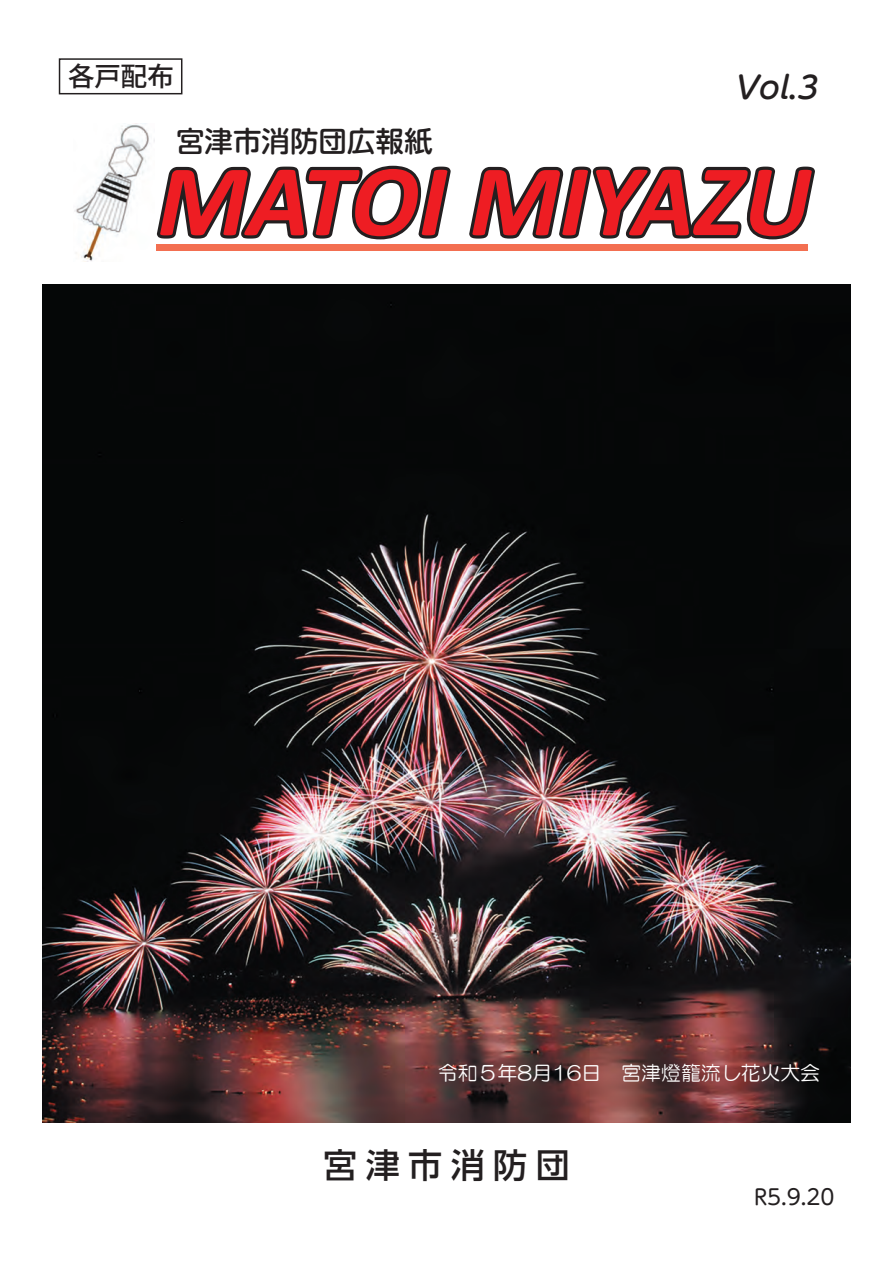
<style>
.page{position:relative;width:893px;height:1263px;background:#fff}
.page>*{position:absolute;margin:0;border:0;box-sizing:border-box;transform-origin:0 0}
.t1{font:italic 700 102.9px "Calibri";color:#ee1d23}
.t2{font:500 34.05px "UD Shin Go Pr 6 N";letter-spacing:.25em;color:#231f20}
.t3{font:500 30.6px "UD Shin M Go Pr 6 N";color:#231f20}
.t4{font:500 28.5px "UD Shin M Go Pr 6 N";color:#231f20}
.t5{font:500 26.4px "Koz Go Pr 6 N";color:#231f20}
.t6{font:21.3px "UD Shin M Go Pr 6 N";color:#231f20}
.t7{font:19.95px "HG Maru Gothic MPRO";color:#fff}
</style>
<div class="page">
<img style="left:43px;top:285px;width:807px;height:838px">
<img style="left:74px;top:123px;width:76px;height:139px">
<svg style="left:153px;top:87px;width:302px;height:211px"></svg>
<svg style="left:465px;top:166px;width:354px;height:133px"></svg>
<div style="left:157px;top:245px;width:651px;height:6px;background:#f36f51"></div>
<div style="left:59px;top:58px;width:123px;height:36px;border:1px solid #231f20"></div>
<h3 class="t5" style="left:68px;top:62px;width:107px">各戸配布</h3>
<h3 class="t3" style="left:735px;top:62px;width:84px">Vol.3</h3>
<h3 class="t4" style="left:176px;top:117px;width:258px">宮津市消防団広報紙</h3>
<h1 class="t1" style="left:157px;top:128px;width:655px">MATOI MIYAZU</h1>
<p class="t7" style="left:438px;top:1063px;width:384px">令和５年8月16日　宮津燈籠流し花火大会</p>
<h2 class="t2" style="left:323px;top:1137px;width:248px">宮津市消防団</h2>
<p class="t6" style="left:754px;top:1179px;width:82px">R5.9.20</p>
</div>
